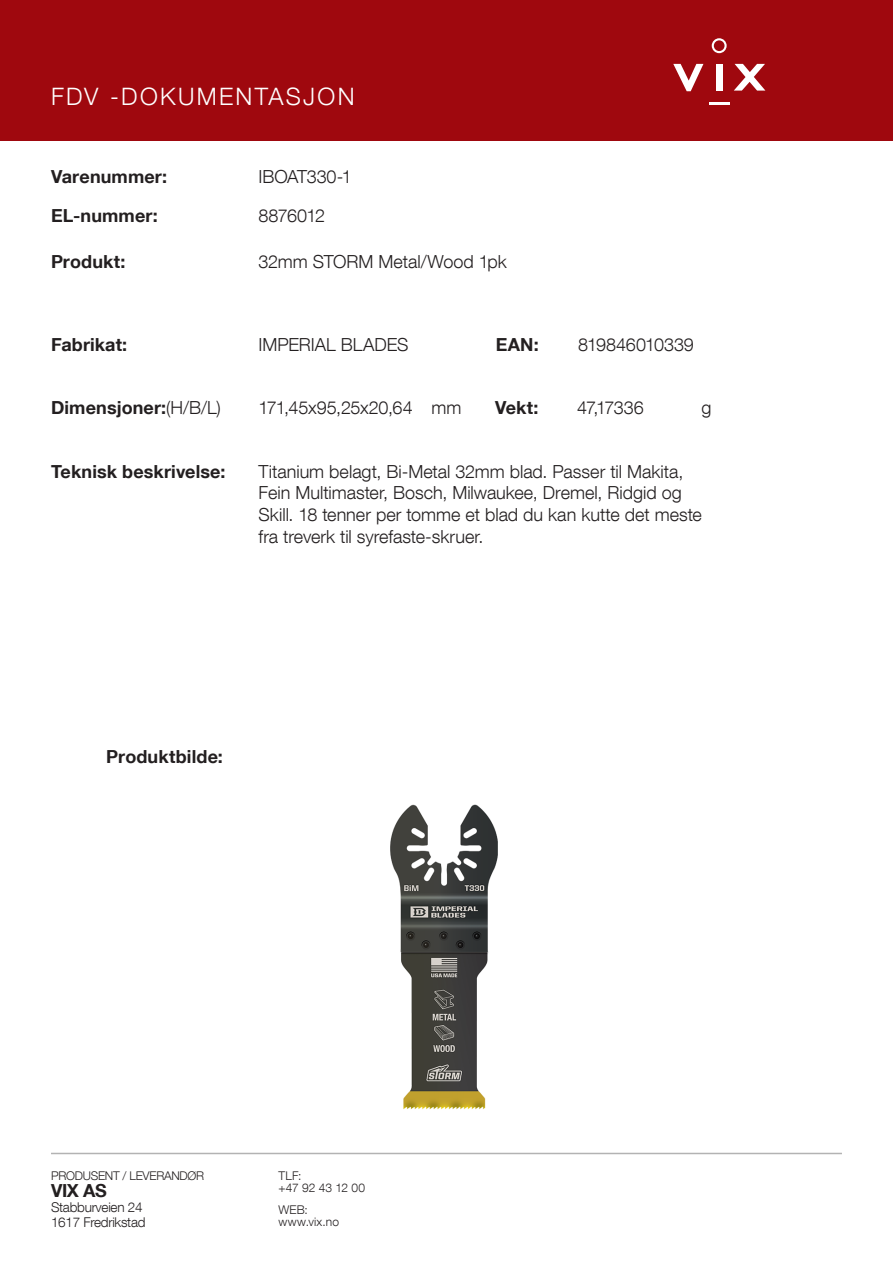
<style>
.page{position:relative;width:893px;height:1263px;background:#fff}
.page>*{position:absolute;margin:0;border:0;box-sizing:border-box;transform-origin:0 0}
.t1{font:300 24px "Helvetica Neue LT Com";letter-spacing:.095em;color:#fff}
.t2{font:300 18px/21.6px "Helvetica Neue LT Com";color:#231f20}
.t3{font:700 18px "Helvetica Neue LT Com";letter-spacing:.005em;color:#231f20}
.t4{font:300 18px "Helvetica Neue LT Com";letter-spacing:-.02em;color:#231f20}
.t5{font:300 18px "Helvetica Neue LT Com";letter-spacing:-.04em;color:#231f20}
.t6{font:300 13.5px "Helvetica Neue LT Com";letter-spacing:-.02em;color:#231f20}
.t7{font:300 12px "Helvetica Neue LT Com";letter-spacing:-.02em;color:#231f20}
.s1{font-weight:300}
</style>
<div class="page">
<div style="left:0;top:0;width:893px;height:140px;background:#9f080e"></div>
<hr style="left:51px;top:1153px;width:791px;height:1px;background:#b3b3b3">
<svg style="left:673px;top:64px;width:30px;height:27px"></svg>
<div style="left:716px;top:64px;width:6px;height:27px;background:#fff"></div>
<svg style="left:734px;top:64px;width:31px;height:27px"></svg>
<svg style="left:712px;top:38px;width:15px;height:15px"></svg>
<hr style="left:709px;top:102px;width:20px;height:3px;background:#fff">
<img style="left:390px;top:804px;width:108px;height:306px">
<p class="t1" style="left:51px;top:81px;width:305px">FDV -DOKUMENTASJON</p>
<p class="t3" style="left:51px;top:165px;width:118px">Varenummer:</p>
<p class="t3" style="left:51px;top:204px;width:108px">EL-nummer:</p>
<p class="t2" style="left:259px;top:165px;width:95px">IBOAT330-1</p>
<p class="t5" style="left:259px;top:205px;width:68px">8876012</p>
<p class="t3" style="left:51px;top:250px;width:76px">Produkt:</p>
<p class="t2" style="left:259px;top:250px;width:250px">32mm STORM Metal/Wood 1pk</p>
<p class="t3" style="left:51px;top:333px;width:78px">Fabrikat:</p>
<p class="t2" style="left:259px;top:333px;width:151px">IMPERIAL BLADES</p>
<p class="t3" style="left:496px;top:333px;width:45px">EAN:</p>
<p class="t2" style="left:578px;top:333px;width:117px">819846010339</p>
<p class="t3" style="left:51px;top:397px;width:171px">Dimensjoner:<span class="s1">(H/B/L)</span></p>
<p class="t4" style="left:259px;top:397px;width:156px">171,45x95,25x20,64</p>
<p class="t2" style="left:432px;top:397px;width:31px">mm</p>
<p class="t3" style="left:495px;top:397px;width:45px">Vekt:</p>
<p class="t2" style="left:577px;top:397px;width:68px">47,17336</p>
<p class="t2" style="left:702px;top:397px;width:12px">g</p>
<p class="t3" style="left:51px;top:460px;width:176px">Teknisk beskrivelse:</p>
<p class="t2" style="left:259px;top:460px;width:445px">Titanium belagt, Bi-Metal 32mm blad. Passer til Makita, Fein Multimaster, Bosch, Milwaukee, Dremel, Ridgid og Skill. 18 tenner per tomme et blad du kan kutte det meste fra treverk til syrefaste-skruer.</p>
<p class="t3" style="left:106px;top:746px;width:118px">Produktbilde:</p>
<p class="t7" style="left:51px;top:1168px;width:155px">PRODUSENT / LEVERANDØR</p>
<p class="t3" style="left:51px;top:1179px;width:57px">VIX AS</p>
<p class="t6" style="left:51px;top:1198px;width:93px">Stabburveien 24</p>
<p class="t6" style="left:51px;top:1213px;width:96px">1617 Fredrikstad</p>
<p class="t7" style="left:279px;top:1168px;width:25px">TLF:</p>
<p class="t7" style="left:279px;top:1180px;width:88px">+47 92 43 12 00</p>
<p class="t7" style="left:279px;top:1202px;width:31px">WEB:</p>
<p class="t7" style="left:279px;top:1214px;width:62px">www.vix.no</p>
</div>
